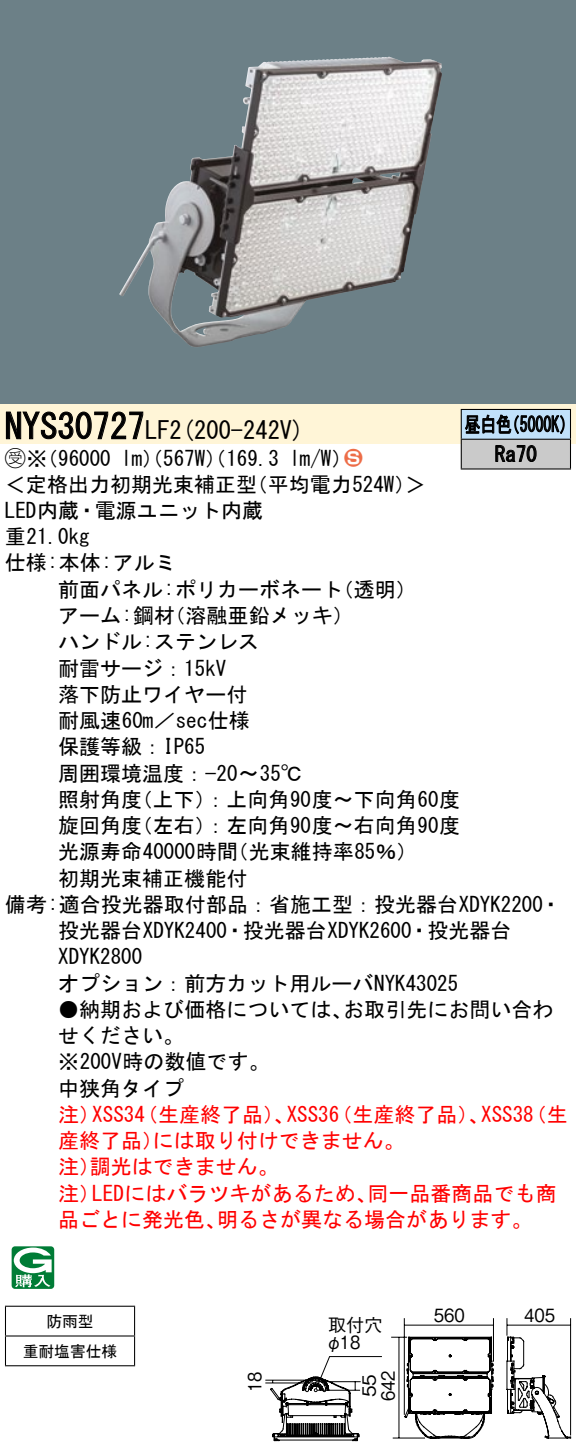
<style>
.page{position:relative;width:576px;height:1451px;background:#fff}
.page>*{position:absolute;margin:0;border:0;box-sizing:border-box;transform-origin:0 0}
.t1{font:35px "MS Gothic";color:#000}
.t2{font:24.5px "MS Gothic";color:#000}
.t3{font:21px/26.2px "MS Gothic";color:#000}
.t4{font:21px/26.2px "MS Gothic";color:#f00}
.t5{font:21px/29.8px "MS Gothic";color:#000;scale:.75 1}
.t6{font:21px "Ford Classification 1";color:#ed6d48}
.t7{font:18.2px "Gothic BBB Pro Medium 90 pv RKSJ H";color:#000;scale:.9 1}
.t8{font:18.2px/17.5px "Gothic BBB Pro Medium 90 pv RKSJ H";color:#000}
.t9{font:15.75px/29.8px "MS Gothic";color:#000;text-align:center}
.s1{font-family:"Ford Classification 1"}
.s2{color:#fff}
</style>
<div class="page">
<svg style="left:0;top:0;width:575px;height:404px;fill:#6c8087"></svg>
<img style="left:190px;top:57px;width:198px;height:112px">
<div style="left:0;top:404px;width:575px;height:40px;background:#fff5d7"></div>
<svg style="left:6px;top:411px;width:138px;height:29px"></svg>
<svg style="left:12px;top:1246px;width:42px;height:43px"></svg>
<hr style="left:5px;top:1305px;width:130px;height:2px;background:#000">
<hr style="left:5px;top:1335px;width:130px;height:1px;background:#000">
<svg style="left:5px;top:1307px;width:1px;height:58px"></svg>
<svg style="left:134px;top:1307px;width:1px;height:58px"></svg>
<hr style="left:5px;top:1365px;width:130px;height:1px;background:#000">
<div style="left:461px;top:409px;width:109px;height:30px;background:#c1e1fa"></div>
<div style="left:461px;top:439px;width:109px;height:30px;background:#cacaca"></div>
<hr style="left:460px;top:409px;width:110px;height:1px;background:#000">
<hr style="left:569px;top:410px;width:2px;height:29px;background:#000">
<hr style="left:460px;top:439px;width:110px;height:1px;background:#000">
<hr style="left:569px;top:440px;width:2px;height:28px;background:#000">
<hr style="left:460px;top:468px;width:110px;height:2px;background:#000">
<svg style="left:460px;top:410px;width:104px;height:58px"></svg>
<svg style="left:269px;top:1318px;width:301px;height:123px"></svg>
<hr style="left:265px;top:1379px;width:50px;height:2px;background:#000">
<hr style="left:265px;top:1382px;width:50px;height:1px;background:#000">
<h1 class="t1" style="left:5px;top:409px;width:142px">NYS30727</h1>
<p class="t2" style="left:145px;top:418px;width:161px">LF (2 200-242 (V</p>
<p class="t3" style="left:5px;top:445px;width:107px"><span class="s1">B</span>※（96000</p>
<p class="t3" style="left:121px;top:445px;width:159px">lm）（567 ）（W 169.3</p>
<p class="t3" style="left:289px;top:445px;width:64px">l m (W/</p>
<p class="t6" style="left:344px;top:447px;width:19px">2<span class="s2">3</span></p>
<p class="t3" style="left:5px;top:471px;width:259px">＜定格出力初期光束補正型<br>LED内蔵・電源ユニット内蔵重21.0kg<br>仕様:本体:アルミ</p>
<p class="t3" style="left:246px;top:471px;width:181px">（平均電力524 &lt;(W</p>
<p class="t5" style="left:494px;top:409px;width:57px;text-indent:-30px">昼白色<br>Ra70</p>
<p class="t5" style="left:504px;top:409px;width:96px">（5000 (K</p>
<p class="t3" style="left:164px;top:576px;width:191px;text-indent:-106px">前面パネル:ポリカーボネート（溶融亜鉛メッキ(</p>
<p class="t3" style="left:332px;top:576px;width:85px">（透明(</p>
<p class="t3" style="left:58px;top:602px;width:118px">アーム:鋼材</p>
<p class="t3" style="left:58px;top:628px;width:202px">ハンドル:ステンレス</p>
<p class="t3" style="left:58px;top:655px;width:170px">耐雷サージ：15kV</p>
<p class="t3" style="left:58px;top:681px;width:191px">落下防止ワイヤー付</p>
<p class="t3" style="left:58px;top:707px;width:193px">耐風速60 ／m sec仕様</p>
<p class="t3" style="left:58px;top:733px;width:149px">保護等級：IP65</p>
<p class="t3" style="left:58px;top:760px;width:245px">周囲環境温度：−20〜35°C</p>
<p class="t3" style="left:132px;top:786px;width:330px">（上下：）上向角90度〜下向角60度</p>
<p class="t3" style="left:132px;top:786px;width:330px;text-indent:-74px">照射角度<br>（左右：）左向角90度〜右向角90度</p>
<p class="t3" style="left:58px;top:812px;width:86px">旋回角度</p>
<p class="t3" style="left:58px;top:838px;width:181px">光源寿命40000時間</p>
<p class="t3" style="left:58px;top:865px;width:191px">初期光束補正機能付</p>
<p class="t3" style="left:5px;top:891px;width:557px">備考:適合投光器取付部品：省施工型：投光器台XDYK2200・</p>
<p class="t3" style="left:58px;top:917px;width:454px">投光器台XDYK2400・投光器台XDYK2600・投光器台</p>
<p class="t3" style="left:58px;top:943px;width:85px">XDYK2800</p>
<p class="t3" style="left:58px;top:970px;width:401px">オプション：前方カット用ルーバNYK43025</p>
<p class="t3" style="left:343px;top:996px;width:212px">お取引先にお問い合わ</p>
<p class="t3" style="left:227px;top:838px;width:191px">（光束維持率85％(</p>
<p class="t3" style="left:58px;top:996px;width:295px">●納期および価格については、せください。<br>※200V時の数値です。<br>中狭角タイプ</p>
<p class="t4" style="left:137px;top:1101px;width:159px">（生産終了品）、</p>
<p class="t4" style="left:331px;top:1101px;width:159px">（生産終了品）、</p>
<p class="t4" style="left:58px;top:1101px;width:43px">注）</p>
<p class="t4" style="left:525px;top:1101px;width:43px">（生</p>
<p class="t4" style="left:92px;top:1101px;width:54px">XSS34</p>
<p class="t4" style="left:286px;top:1101px;width:54px">XSS36</p>
<p class="t4" style="left:481px;top:1101px;width:54px">XSS38</p>
<p class="t4" style="left:90px;top:1127px;width:190px;text-indent:-32px">産終了品）<br>調光はできません。</p>
<p class="t4" style="left:153px;top:1127px;width:253px">には取り付けできません。</p>
<p class="t4" style="left:58px;top:1153px;width:43px">注）</p>
<p class="t4" style="left:92px;top:1180px;width:286px">LEDにはバラツキがあるため、</p>
<p class="t4" style="left:367px;top:1180px;width:190px">同一品番商品でも商</p>
<p class="t4" style="left:58px;top:1180px;width:43px">注）</p>
<p class="t4" style="left:58px;top:1206px;width:169px">品ごとに発光色、</p>
<p class="t4" style="left:217px;top:1206px;width:317px">明るさが異なる場合があります。</p>
<p class="t9" style="left:23px;top:1306px;width:96px">防雨型<br>重耐塩害仕様</p>
<p class="t8" style="left:326px;top:1314px;width:58px">取付穴φ18</p>
<p class="t7" style="left:373px;top:1401px;width:36px;rotate:-90deg">642</p>
<p class="t7" style="left:240px;top:1392px;width:24px;rotate:-90deg">18</p>
<p class="t8" style="left:357px;top:1397px;width:24px;rotate:-90deg">55</p>
<p class="t7" style="left:433px;top:1300px;width:36px">560</p>
<p class="t7" style="left:524px;top:1300px;width:36px">405</p>
</div>
